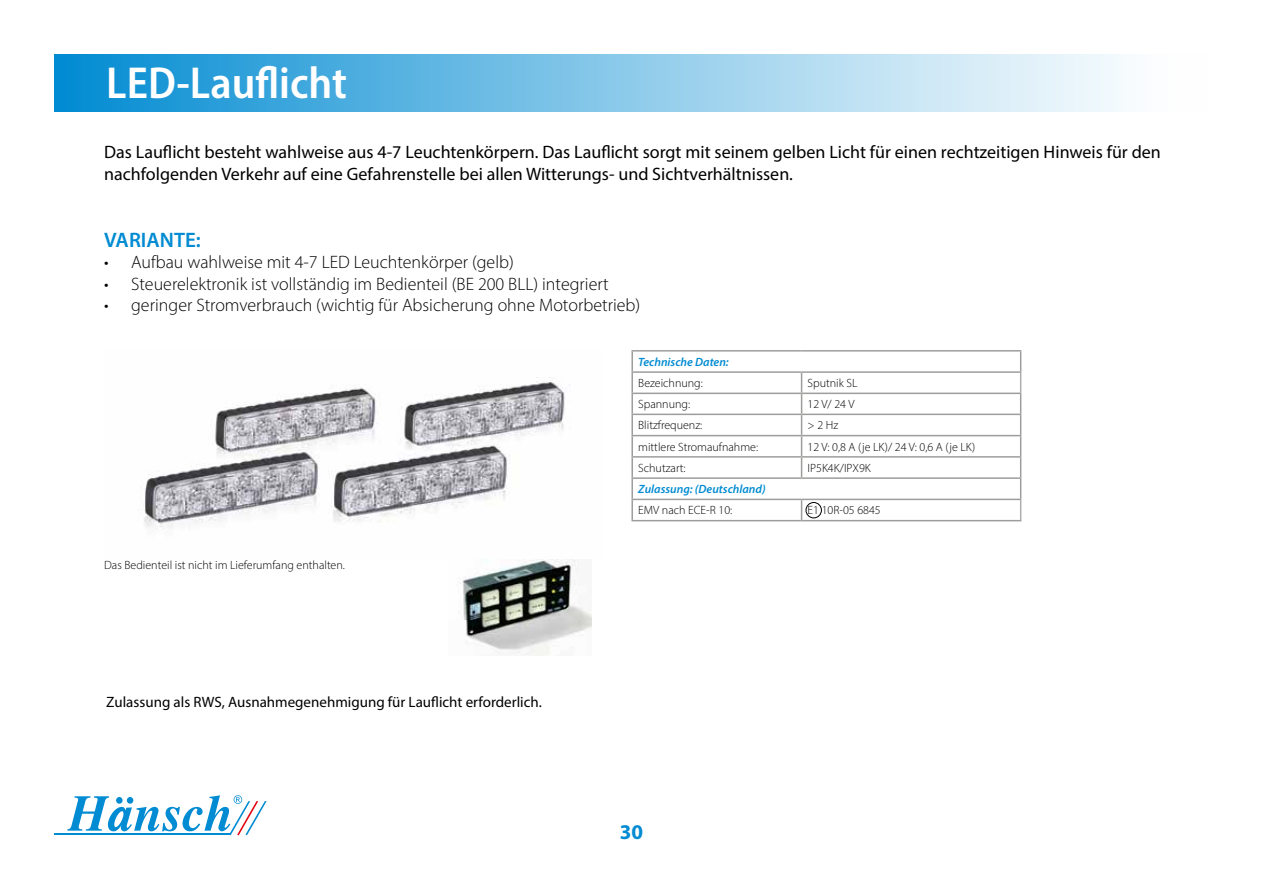
<style>
.page{position:relative;width:1263px;height:893px;background:#fff}
.page>*{position:absolute;margin:0;border:0;box-sizing:border-box;transform-origin:0 0}
.t1{font:600 semi-condensed 45px "Myriad Pro";color:#fff}
.t2{font:600 21px "Myriad Pro";color:#008bd2}
.t3{font:700 21px "Myriad Pro";color:#008bd2}
.t4{font:18px/21.6px "Myriad Pro";color:#000}
.t5{font:300 18px "Myriad Pro";color:#000}
.t6{font:15px "Myriad Pro";color:#000}
.t7{font:300 12px "Myriad Pro";color:#000}
.t8{font:italic 600 12px "Myriad Pro";color:#008bd2}
</style>
<div class="page">
<hr style="left:54px;top:834px;width:176px;height:1px;background:#008bd2">
<svg style="left:67px;top:795px;width:200px;height:40px"></svg>
<div style="left:54px;top:54px;width:1155px;height:58px;background:linear-gradient(to right,#078ed3,#fff)"></div>
<img style="left:144px;top:377px;width:433px;height:183px">
<hr style="left:631px;top:350px;width:170px;height:2px;background:#9d9d9c">
<svg style="left:631px;top:352px;width:2px;height:19px"></svg>
<hr style="left:801px;top:350px;width:220px;height:2px;background:#9d9d9c">
<hr style="left:801px;top:371px;width:220px;height:2px;background:#9d9d9c">
<hr style="left:801px;top:393px;width:220px;height:1px;background:#9d9d9c">
<hr style="left:801px;top:435px;width:220px;height:1px;background:#9d9d9c">
<hr style="left:801px;top:456px;width:220px;height:2px;background:#9d9d9c">
<hr style="left:631px;top:479px;width:2px;height:20px;background:#9d9d9c">
<hr style="left:801px;top:477px;width:220px;height:2px;background:#9d9d9c">
<hr style="left:801px;top:499px;width:220px;height:1px;background:#9d9d9c">
<hr style="left:801px;top:520px;width:220px;height:1px;background:#9d9d9c">
<hr style="left:631px;top:371px;width:170px;height:2px;background:#9d9d9c">
<hr style="left:631px;top:373px;width:2px;height:20px;background:#9d9d9c">
<hr style="left:631px;top:393px;width:170px;height:1px;background:#9d9d9c">
<hr style="left:631px;top:394px;width:2px;height:20px;background:#9d9d9c">
<hr style="left:801px;top:414px;width:220px;height:1px;background:#9d9d9c">
<svg style="left:1020px;top:352px;width:1px;height:168px"></svg>
<hr style="left:631px;top:414px;width:170px;height:1px;background:#9d9d9c">
<hr style="left:631px;top:415px;width:2px;height:20px;background:#9d9d9c">
<hr style="left:631px;top:435px;width:170px;height:1px;background:#9d9d9c">
<hr style="left:631px;top:436px;width:2px;height:20px;background:#9d9d9c">
<hr style="left:631px;top:456px;width:170px;height:2px;background:#9d9d9c">
<svg style="left:631px;top:458px;width:2px;height:19px"></svg>
<svg style="left:801px;top:373px;width:1px;height:104px"></svg>
<hr style="left:631px;top:477px;width:170px;height:2px;background:#9d9d9c">
<hr style="left:631px;top:499px;width:170px;height:1px;background:#9d9d9c">
<hr style="left:631px;top:500px;width:2px;height:20px;background:#9d9d9c">
<svg style="left:801px;top:500px;width:1px;height:20px"></svg>
<hr style="left:631px;top:520px;width:170px;height:1px;background:#9d9d9c">
<img style="left:457px;top:560px;width:134px;height:95px">
<div style="left:806px;top:502px;width:16px;height:16px;border:1px solid #000;border-radius:50%"></div>
<h1 class="t1" style="left:106px;top:54px;width:242px">LED-Lauflicht</h1>
<p class="t4" style="left:104px;top:141px;width:1058px">Das Lauflicht besteht wahlweise aus 4-7 Leuchtenkörpern. Das Lauflicht sorgt mit seinem gelben Licht für einen rechtzeitigen Hinweis für den nachfolgenden Verkehr auf eine Gefahrenstelle bei allen Witterungs- und Sichtverhältnissen.</p>
<p class="t2" style="left:104px;top:226px;width:98px">VARIANTE:</p>
<p class="t5" style="left:104px;top:251px;width:411px">• Aufbau wahlweise mit 4-7 LED Leuchtenkörper (gelb)</p>
<p class="t5" style="left:104px;top:273px;width:506px">• Steuerelektronik ist vollständig im Bedienteil (BE 200 BLL) integriert</p>
<p class="t5" style="left:104px;top:295px;width:538px">• geringer Stromverbrauch (wichtig für Absicherung ohne Motorbetrieb)</p>
<p class="t7" style="left:104px;top:558px;width:242px">Das Bedienteil ist nicht im Lieferumfang enthalten.</p>
<p class="t6" style="left:106px;top:692px;width:437px">Zulassung als RWS, Ausnahmegenehmigung für Lauflicht erforderlich.</p>
<p class="t8" style="left:638px;top:354px;width:92px">Technische Daten:</p>
<p class="t7" style="left:638px;top:376px;width:66px">Bezeichnung:</p>
<p class="t7" style="left:807px;top:376px;width:51px">Sputnik SL</p>
<p class="t7" style="left:638px;top:397px;width:53px">Spannung:</p>
<p class="t7" style="left:807px;top:397px;width:48px">12 V/ 24 V</p>
<p class="t7" style="left:638px;top:418px;width:66px">Blitzfrequenz:</p>
<p class="t7" style="left:807px;top:418px;width:32px">&gt; 2 Hz</p>
<p class="t7" style="left:638px;top:439px;width:121px">mittlere Stromaufnahme:</p>
<p class="t7" style="left:807px;top:439px;width:169px">12 V: 0,8 A (je LK)/ 24 V: 0,6 A (je LK)</p>
<p class="t7" style="left:638px;top:461px;width:49px">Schutzart:</p>
<p class="t7" style="left:807px;top:461px;width:65px">IP5K4K/IPX9K</p>
<p class="t8" style="left:638px;top:481px;width:129px">Zulassung: (Deutschland)</p>
<p class="t7" style="left:638px;top:503px;width:96px">EMV nach ECE-R 10:</p>
<p class="t7" style="left:807px;top:503px;width:75px">E1 10R-05 6845</p>
<p class="t3" style="left:620px;top:818px;width:25px">30</p>
</div>
